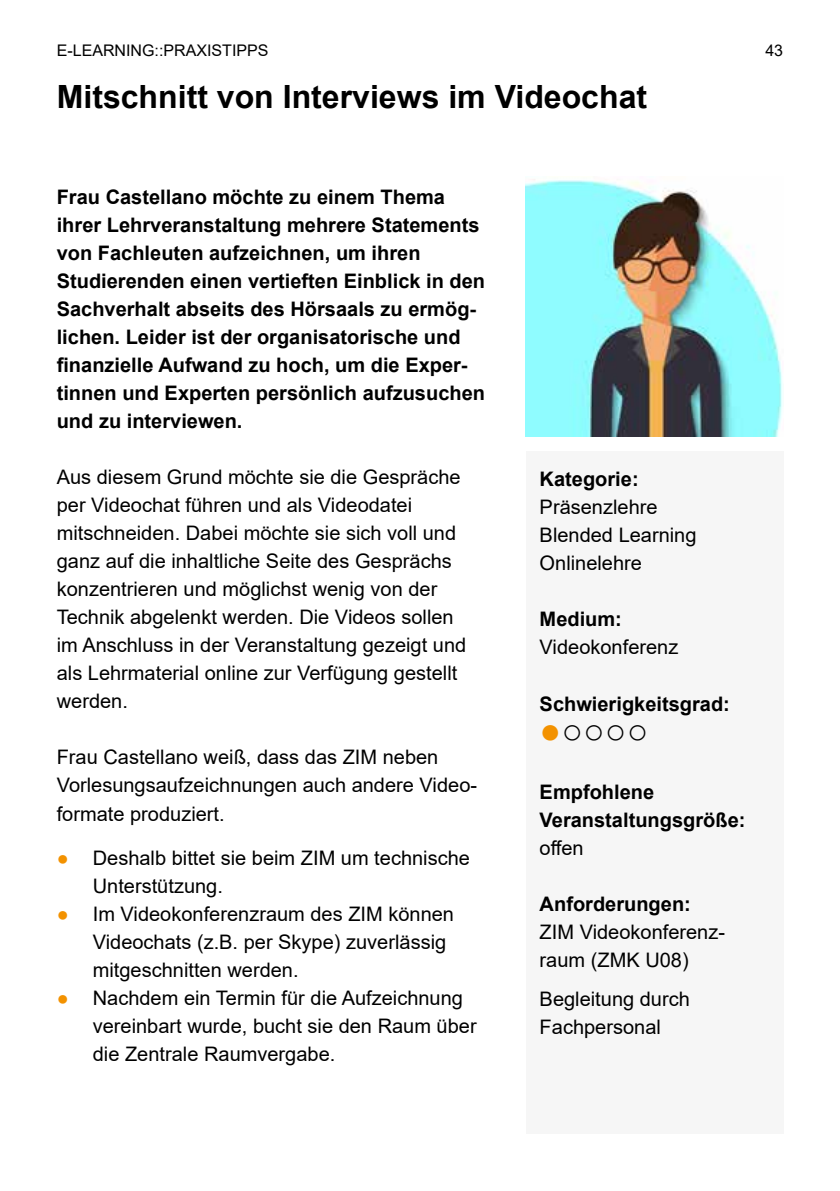
<style>
.page{position:relative;width:840px;height:1191px;background:#fff}
.page>*{position:absolute;margin:0;border:0;box-sizing:border-box;transform-origin:0 0}
.t1{font:36px "Arial";color:#000}
.t2{font:700 32px "Arial";color:#000}
.t3{font:20px/28px "Arial";color:#000}
.t4{font:700 20px/28px "Arial";color:#000}
.t5{font:16px "Arial";color:#000}
.s1{color:#f39200}
</style>
<div class="page">
<div style="left:525px;top:451px;width:257px;height:683px;background:#f6f6f6"></div>
<img style="left:525px;top:179px;width:257px;height:258px">
<p class="t5" style="left:57px;top:39px;width:213px">E-LEARNING::PRAXISTIPPS</p>
<p class="t5" style="left:765px;top:39px;width:19px">43</p>
<h2 class="t2" style="left:57px;top:75px;width:591px">Mitschnitt von Interviews im Videochat</h2>
<p class="t4" style="left:57px;top:183px;width:429px">Frau Castellano möchte zu einem Thema ihrer Lehrveranstaltung mehrere Statements von Fachleuten aufzeichnen, um ihren Studierenden einen vertieften Einblick in den Sachverhalt abseits des Hörsaals zu ermög&shy;lichen. Leider ist der organisatorische und finanzielle Aufwand zu hoch, um die Exper&shy;tinnen und Experten persönlich aufzusuchen und zu interviewen.</p>
<p class="t3" style="left:57px;top:463px;width:411px">Aus diesem Grund möchte sie die Gespräche per Videochat führen und als Videodatei mitschneiden. Dabei möchte sie sich voll und ganz auf die inhaltliche Seite des Gesprächs konzentrieren und möglichst wenig von der Technik abgelenkt werden. Die Videos sollen im Anschluss in der Veranstaltung gezeigt und als Lehrmaterial online zur Verfügung gestellt werden.</p>
<p class="t3" style="left:57px;top:743px;width:421px">Frau Castellano weiß, dass das ZIM neben<br>Vorlesungsaufzeichnungen auch andere Video&shy;formate produziert.</p>
<p class="t3" style="left:93px;top:843px;width:378px;text-indent:-36px"><span class="s1">●</span> Deshalb bittet sie beim ZIM um technische<br>Unterstützung.</p>
<p class="t3" style="left:93px;top:899px;width:362px;text-indent:-36px"><span class="s1">●</span> Im Videokonferenzraum des ZIM können<br>Videochats (z.B. per Skype) zuverlässig mitgeschnitten werden.</p>
<p class="t3" style="left:93px;top:983px;width:385px;text-indent:-36px"><span class="s1">●</span> Nachdem ein Termin für die Aufzeichnung vereinbart wurde, bucht sie den Raum über die Zentrale Raumvergabe.</p>
<p class="t4" style="left:539px;top:465px;width:100px">Kategorie:</p>
<p class="t3" style="left:539px;top:493px;width:158px">Präsenzlehre<br>Blended Learning<br>Onlinelehre</p>
<p class="t4" style="left:539px;top:605px;width:84px">Medium:</p>
<p class="t3" style="left:539px;top:633px;width:140px">Videokonferenz</p>
<p class="t4" style="left:539px;top:689px;width:192px">Schwierigkeitsgrad:</p>
<h1 class="t1" style="left:539px;top:705px;width:110px"><span class="s1">●</span>○○○○</h1>
<p class="t4" style="left:539px;top:777px;width:207px">Empfohlene<br>Veranstaltungsgröße:</p>
<p class="t3" style="left:539px;top:833px;width:46px">offen</p>
<p class="t4" style="left:539px;top:889px;width:153px">Anforderungen:</p>
<p class="t3" style="left:539px;top:917px;width:187px">ZIM Videokonferenz&shy;raum (ZMK U08)</p>
<p class="t3" style="left:539px;top:984px;width:152px">Begleitung durch<br>Fachpersonal</p>
</div>
